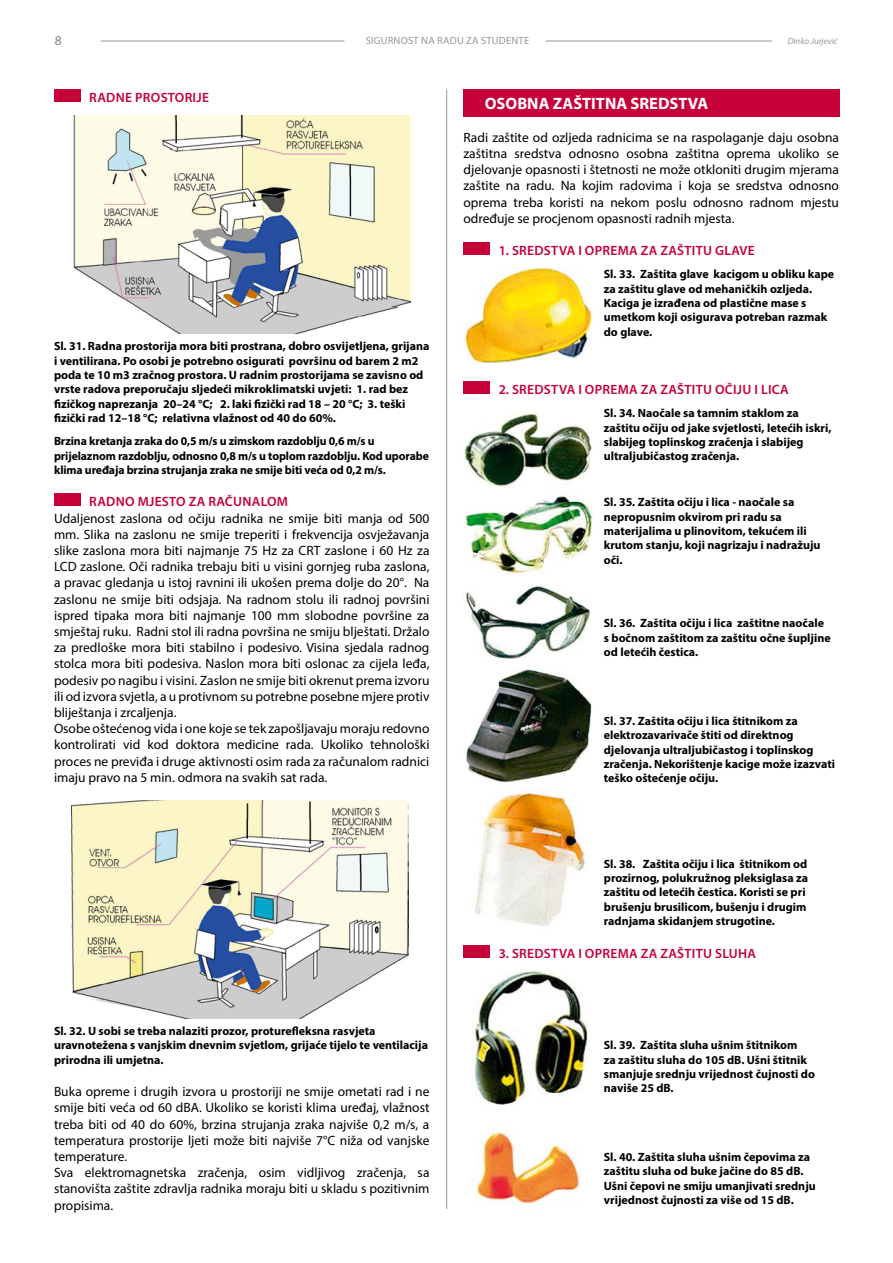
<style>
.page{position:relative;width:893px;height:1263px;background:#fff}
.page>*{position:absolute;margin:0;border:0;box-sizing:border-box;transform-origin:0 0}
.t1{font:700 16.5px "Myriad Pro";color:#fff}
.t2{font:13.5px/16.2px "Myriad Pro";color:#000}
.t3{font:600 13.5px "Myriad Pro";letter-spacing:.02em;color:#c60038}
.t4{font:13.5px "Myriad Pro";color:#818084}
.t5{font:700 12px/14.4px "Myriad Pro";color:#000}
.t6{font:10.5px "Myriad Pro";letter-spacing:.02em;color:#98989c}
.t7{font:italic 9px "Myriad Pro";color:#98989c}
</style>
<div class="page">
<hr style="left:546px;top:41px;width:226px;height:1px;background:#98989c">
<hr style="left:446px;top:89px;width:1px;height:1120px;background:#98989c">
<hr style="left:101px;top:41px;width:243px;height:1px;background:#98989c">
<div style="left:463px;top:89px;width:377px;height:28px;background:#c60038"></div>
<div style="left:463px;top:382px;width:27px;height:12px;background:#c60038"></div>
<div style="left:463px;top:243px;width:27px;height:12px;background:#c60038"></div>
<div style="left:54px;top:89px;width:27px;height:13px;background:#c60038"></div>
<img style="left:463px;top:268px;width:130px;height:94px">
<img style="left:463px;top:412px;width:129px;height:75px">
<img style="left:463px;top:496px;width:130px;height:79px">
<img style="left:463px;top:586px;width:127px;height:73px">
<img style="left:466px;top:669px;width:126px;height:114px">
<img style="left:475px;top:790px;width:113px;height:136px">
<img style="left:474px;top:970px;width:114px;height:135px">
<img style="left:476px;top:1132px;width:104px;height:72px">
<div style="left:463px;top:945px;width:27px;height:12px;background:#c60038"></div>
<img style="left:74px;top:115px;width:336px;height:219px">
<img style="left:71px;top:801px;width:337px;height:217px">
<div style="left:54px;top:493px;width:27px;height:13px;background:#c60038"></div>
<p class="t4" style="left:55px;top:32px;width:8px">8</p>
<p class="t6" style="left:366px;top:34px;width:165px">Sigurnost na radu za studente</p>
<p class="t7" style="left:788px;top:35px;width:52px">Dinko Jurjević</p>
<p class="t3" style="left:89px;top:89px;width:10px">RADNE</p>
<p class="t3" style="left:135px;top:89px;width:57px">PROSTORIJE</p>
<p class="t5" style="left:54px;top:339px;width:377px">Sl. 31. Radna prostorija mora biti prostrana, dobro osvijetljena, grijana i ventilirana. Po osobi je potrebno osigurati površinu od barem 2 m2 poda te 10 m3 zračnog prostora. U radnim prostorijama se zavisno od vrste radova preporučaju sljedeći mikroklimatski uvjeti: 1. rad bez fizičkog naprezanja 20–24 °C; 2. laki fizički rad 18 – 20 °C; 3. teški fizički rad 12–18 °C; relativna vlažnost od 40 do 60%.</p>
<p class="t5" style="left:54px;top:433px;width:376px">Brzina kretanja zraka do 0,5 m/s u zimskom razdoblju 0,6 m/s u prijelaznom razdoblju, odnosno 0,8 m/s u toplom razdoblju. Kod uporabe klima uređaja brzina strujanja zraka ne smije biti veća od 0,2 m/s.</p>
<p class="t3" style="left:89px;top:493px;width:10px">RADN</p>
<p class="t3" style="left:125px;top:493px;width:22px">O MJEST</p>
<p class="t3" style="left:176px;top:493px;width:67px">O ZA RAČUNAL</p>
<p class="t3" style="left:267px;top:493px;width:21px">OM</p>
<p class="t2" style="left:54px;top:510px;width:377px">Udaljenost zaslona od očiju radnika ne smije biti manja od 500 mm. Slika na zaslonu ne smije treperiti i frekvencija osvježavanja slike zaslona mora biti najmanje 75 Hz za CRT zaslone i 60 Hz za LCD zaslone. Oči radnika trebaju biti u visini gornjeg ruba zaslona, a pravac gledanja u istoj ravnini ili ukošen prema dolje do 20°. Na zaslonu ne smije biti odsjaja. Na radnom stolu ili radnoj površini ispred tipaka mora biti najmanje 100 mm slobodne površine za smještaj ruku. Radni stol ili radna površina ne smiju blještati. Držalo za predloške mora biti stabilno i podesivo. Visina sjedala radnog stolca mora biti podesiva. Naslon mora biti oslonac za cijela leđa, podesiv po nagibu i visini. Zaslon ne smije biti okrenut prema izvoru ili od izvora svjetla, a u protivnom su potrebne posebne mjere protiv bliještanja i zrcaljenja.<br>Osobe oštećenog vida i one koje se tek zapošljavaju moraju redovno kontrolirati vid kod doktora medicine rada. Ukoliko tehnološki proces ne previđa i druge aktivnosti osim rada za računalom radnici imaju pravo na 5 min. odmora na svakih sat rada.</p>
<p class="t5" style="left:54px;top:1023px;width:376px">Sl. 32. U sobi se treba nalaziti prozor, proturefleksna rasvjeta uravnotežena s vanjskim dnevnim svjetlom, grijaće tijelo te ventilacija prirodna ili umjetna.</p>
<p class="t2" style="left:54px;top:1083px;width:377px">Buka opreme i drugih izvora u prostoriji ne smije ometati rad i ne smije biti veća od 60 dBA. Ukoliko se koristi klima uređaj, vlažnost treba biti od 40 do 60%, brzina strujanja zraka najviše 0,2 m/s, a temperatura prostorije ljeti može biti najviše 7°C niža od vanjske temperature.<br>Sva elektromagnetska zračenja, osim vidljivog zračenja, sa stanovišta zaštite zdravlja radnika moraju biti u skladu s pozitivnim propisima.</p>
<h1 class="t1" style="left:485px;top:93px;width:225px">OSOBNA ZAŠTITNA SREDSTVA</h1>
<p class="t2" style="left:463px;top:129px;width:377px;text-align:justify">Radi zaštite od ozljeda radnicima se na raspolaganje daju osobna zaštitna sredstva odnosno osobna zaštitna oprema ukoliko se djelovanje opasnosti i štetnosti ne može otkloniti drugim mjerama zaštite na radu. Na kojim radovima i koja se sredstva odnosno oprema treba koristi na nekom poslu odnosno radnom mjestu određuje se procjenom opasnosti radnih mjesta.</p>
<p class="t3" style="left:499px;top:242px;width:258px">1. SREDSTVA I OPREMA ZA ZAŠTITU GLAVE</p>
<p class="t5" style="left:604px;top:267px;width:232px">Sl. 33. Zaštita glave kacigom u obliku kape za zaštitu glave od mehaničkih ozljeda.<br>Kaciga je izrađena od plastične mase s umetkom koji osigurava potreban razmak do glave.</p>
<p class="t3" style="left:499px;top:381px;width:292px">2. SREDSTVA I OPREMA ZA ZAŠTITU OČIJU I LICA</p>
<p class="t5" style="left:604px;top:406px;width:229px">Sl. 34. Naočale sa tamnim staklom za zaštitu očiju od jake svjetlosti, letećih iskri, slabijeg toplinskog zračenja i slabijeg ultraljubičastog zračenja.</p>
<p class="t5" style="left:604px;top:495px;width:218px">Sl. 35. Zaštita očiju i lica - naočale sa nepropusnim okvirom pri radu sa materijalima u plinovitom, tekućem ili krutom stanju, koji nagrizaju i nadražuju oči.</p>
<p class="t5" style="left:604px;top:616px;width:228px">Sl. 36. Zaštita očiju i lica zaštitne naočale s bočnom zaštitom za zaštitu očne šupljine od letećih čestica.</p>
<p class="t5" style="left:604px;top:713px;width:233px">Sl. 37. Zaštita očiju i lica štitnikom za elektrozavarivače štiti od direktnog djelovanja ultraljubičastog i toplinskog zračenja. Nekorištenje kacige može izazvati teško oštećenje očiju.</p>
<p class="t5" style="left:604px;top:856px;width:206px">Sl. 38. Zaštita očiju i lica štitnikom od prozirnog, polukružnog pleksiglasa za zaštitu od letećih čestica. Koristi se pri brušenju brusilicom, bušenju i drugim radnjama skidanjem strugotine.</p>
<p class="t3" style="left:499px;top:944px;width:259px">3. SREDSTVA I OPREMA ZA ZAŠTITU SLUHA</p>
<p class="t5" style="left:604px;top:1037px;width:213px">Sl. 39. Zaštita sluha ušnim štitnikom<br>za zaštitu sluha do 105 dB. Ušni štitnik smanjuje srednju vrijednost čujnosti do naviše 25 dB.</p>
<p class="t5" style="left:604px;top:1149px;width:213px">Sl. 40. Zaštita sluha ušnim čepovima za zaštitu sluha od buke jačine do 85 dB.<br>Ušni čepovi ne smiju umanjivati srednju vrijednost čujnosti za više od 15 dB.</p>
</div>
